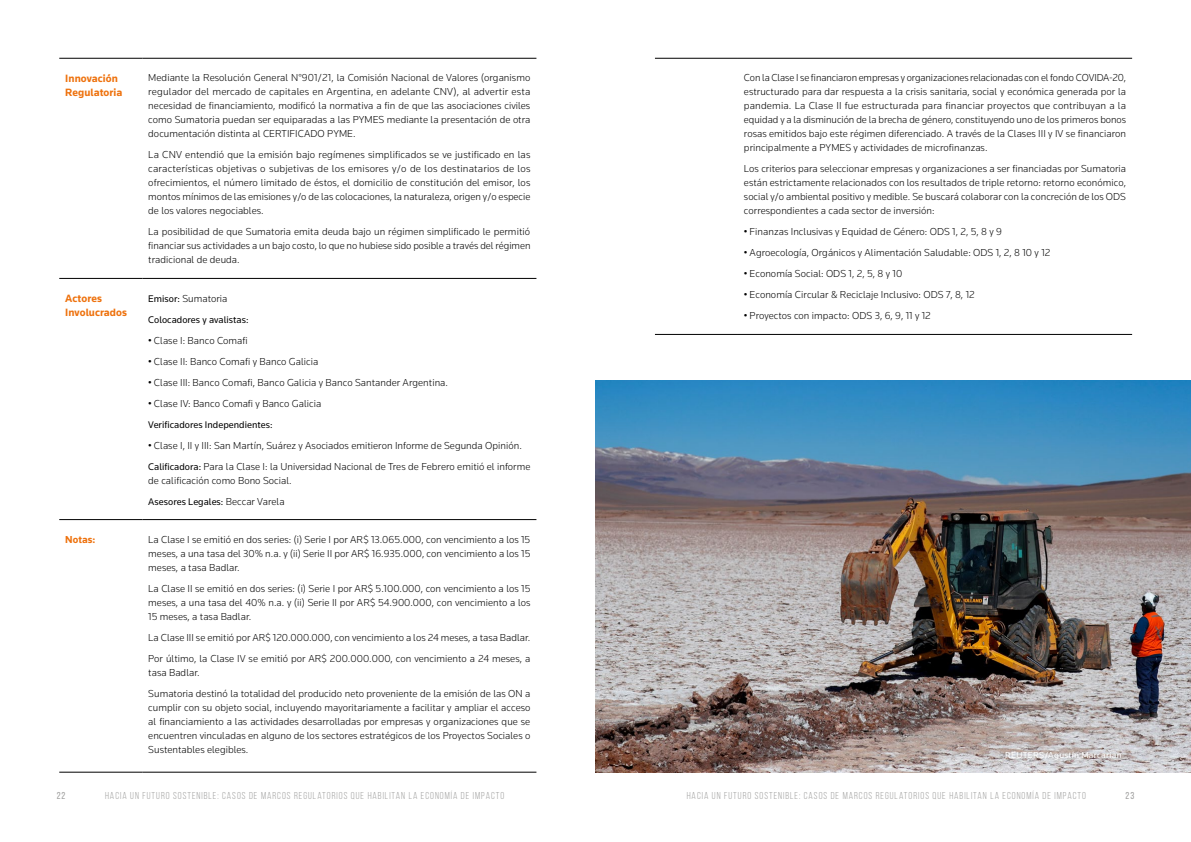
<style>
.page{position:relative;width:1191px;height:842px;background:#fff}
.page>*{position:absolute;margin:0;border:0;box-sizing:border-box;transform-origin:0 0}
.t1{font:700 11px/14px "Knowledge";letter-spacing:.005em;color:#ee720e}
.t2{font:300 10.5px/14px "Knowledge";letter-spacing:.005em;color:#000;text-align:justify}
.t3{font:700 10.5px "Knowledge";letter-spacing:.005em;color:#ee720e}
.t4{font:10px "Bebas Neue";letter-spacing:.1em;color:#9d9d9c}
.t5{font:10px "Knowledge";letter-spacing:.005em;color:#000}
.t6{font:10px "Bebas Neue";color:#9d9d9c}
.t7{font:9px "Knowledge";letter-spacing:.03em;color:#fff}
.s1{font-weight:400;font-size:10px}
.s2{font-weight:300;font-size:10.5px}
</style>
<div class="page">
<hr style="left:59px;top:58px;width:83px;height:1px;background:#000">
<hr style="left:142px;top:58px;width:394px;height:1px;background:#000">
<hr style="left:59px;top:278px;width:83px;height:1px;background:#000">
<hr style="left:142px;top:278px;width:394px;height:1px;background:#000">
<hr style="left:59px;top:519px;width:83px;height:1px;background:#000">
<hr style="left:142px;top:519px;width:394px;height:1px;background:#000">
<hr style="left:59px;top:772px;width:83px;height:1px;background:#000">
<hr style="left:142px;top:772px;width:394px;height:1px;background:#000">
<hr style="left:655px;top:58px;width:83px;height:1px;background:#000">
<hr style="left:738px;top:58px;width:394px;height:1px;background:#000">
<hr style="left:655px;top:334px;width:83px;height:1px;background:#000">
<hr style="left:738px;top:334px;width:394px;height:1px;background:#000">
<img style="left:595px;top:380px;width:596px;height:392px">
<p class="t1" style="left:65px;top:71px;width:59px">Innovación<br>Regulatoria</p>
<p class="t2" style="left:148px;top:71px;width:383px">Mediante la Resolución General N°901/21, la Comisión Nacional de Valores (organismo regulador del mercado de capitales en Argentina, en adelante CNV), al advertir esta necesidad de financiamiento, modificó la normativa a fin de que las asociaciones civiles como Sumatoria puedan ser equiparadas a las PYMES mediante la presentación de otra documentación distinta al CERTIFICADO PYME.</p>
<p class="t2" style="left:148px;top:148px;width:384px">La CNV entendió que la emisión bajo regímenes simplificados se ve justificado en las características objetivas o subjetivas de los emisores y/o de los destinatarios de los ofrecimientos, el número limitado de éstos, el domicilio de constitución del emisor, los montos mínimos de las emisiones y/o de las colocaciones, la naturaleza, origen y/o especie de los valores negociables.</p>
<p class="t2" style="left:148px;top:225px;width:384px">La posibilidad de que Sumatoria emita deuda bajo un régimen simplificado le permitió financiar sus actividades a un bajo costo, lo que no hubiese sido posible a través del régimen tradicional de deuda.</p>
<p class="t1" style="left:65px;top:291px;width:63px">Actores<br>Involucrados</p>
<p class="t2" style="left:148px;top:291px;width:81px"><span class="s1">Emisor:</span> Sumatoria</p>
<p class="t5" style="left:148px;top:313px;width:102px">Colocadores y avalistas:</p>
<p class="t2" style="left:148px;top:333px;width:101px">• Clase I: Banco Comafi</p>
<p class="t2" style="left:148px;top:354px;width:172px">• Clase II: Banco Comafi y Banco Galicia</p>
<p class="t2" style="left:148px;top:375px;width:301px">• Clase III: Banco Comafi, Banco Galicia y Banco Santander Argentina.</p>
<p class="t2" style="left:148px;top:396px;width:174px">• Clase IV: Banco Comafi y Banco Galicia</p>
<p class="t5" style="left:148px;top:418px;width:126px">Verificadores Independientes:</p>
<p class="t2" style="left:148px;top:434px;width:383px;line-height:21px">• Clase I, II y III: San Martín, Suárez y Asociados emitieron Informe de Segunda Opinión.<br><span class="s1">Calificadora:</span> Para la Clase I: la Universidad Nacional de Tres de Febrero emitió el informe</p>
<p class="t2" style="left:148px;top:473px;width:145px">de calificación como Bono Social.</p>
<p class="t5" style="left:148px;top:495px;width:138px">Asesores Legales: <span class="s2">Beccar Varela</span></p>
<p class="t3" style="left:65px;top:533px;width:32px">Notas:</p>
<p class="t2" style="left:148px;top:532px;width:384px">La Clase I se emitió en dos series: (i) Serie I por AR$ 13.065.000, con vencimiento a los 15 meses, a una tasa del 30% n.a. y (ii) Serie II por AR$ 16.935.000, con vencimiento a los 15 meses, a tasa Badlar.</p>
<p class="t2" style="left:148px;top:581px;width:384px">La Clase II se emitió en dos series: (i) Serie I por AR$ 5.100.000, con vencimiento a los 15 meses, a una tasa del 40% n.a. y (ii) Serie II por AR$ 54.900.000, con vencimiento a los 15 meses, a tasa Badlar.</p>
<p class="t2" style="left:148px;top:626px;width:383px;line-height:21px">La Clase III se emitió por AR$ 120.000.000, con vencimiento a los 24 meses, a tasa Badlar.<br>Por último, la Clase IV se emitió por AR$ 200.000.000, con vencimiento a 24 meses, a</p>
<p class="t2" style="left:148px;top:661px;width:384px;line-height:21px">tasa Badlar.<br>Sumatoria destinó la totalidad del producido neto proveniente de la emisión de las ON a</p>
<p class="t2" style="left:148px;top:700px;width:384px">cumplir con su objeto social, incluyendo mayoritariamente a facilitar y ampliar el acceso al financiamiento a las actividades desarrolladas por empresas y organizaciones que se encuentren vinculadas en alguno de los sectores estratégicos de los Proyectos Sociales o Sustentables elegibles.</p>
<p class="t2" style="left:744px;top:71px;width:384px">Con la Clase I se financiaron empresas y organizaciones relacionadas con el fondo COVIDA-20, estructurado para dar respuesta a la crisis sanitaria, social y económica generada por la pandemia. La Clase II fue estructurada para financiar proyectos que contribuyan a la equidad y a la disminución de la brecha de género, constituyendo uno de los primeros bonos rosas emitidos bajo este régimen diferenciado. A través de la Clases III y IV se financiaron principalmente a PYMES y actividades de microfinanzas.</p>
<p class="t2" style="left:744px;top:162px;width:383px">Los criterios para seleccionar empresas y organizaciones a ser financiadas por Sumatoria están estrictamente relacionados con los resultados de triple retorno: retorno económico, social y/o ambiental positivo y medible. Se buscará colaborar con la concreción de los ODS correspondientes a cada sector de inversión:</p>
<p class="t2" style="left:744px;top:225px;width:259px">• Finanzas Inclusivas y Equidad de Género: ODS 1, 2, 5, 8 y 9</p>
<p class="t2" style="left:744px;top:246px;width:308px">• Agroecología, Orgánicos y Alimentación Saludable: ODS 1, 2, 8 10 y 12</p>
<p class="t2" style="left:744px;top:267px;width:160px">• Economía Social: ODS 1, 2, 5, 8 y 10</p>
<p class="t2" style="left:744px;top:288px;width:232px">• Economía Circular &amp; Reciclaje Inclusivo: ODS 7, 8, 12</p>
<p class="t2" style="left:744px;top:309px;width:188px">• Proyectos con impacto: ODS 3, 6, 9, 11 y 12</p>
<p class="t7" style="left:1005px;top:750px;width:118px">REUTERS/Agustín Marcarian</p>
<p class="t6" style="left:57px;top:790px;width:10px">22</p>
<p class="t4" style="left:105px;top:790px;width:401px">HACIA UN FUTURO SOSTENIBLE: CASOS DE MARCOS REGULATORIOS QUE HABILITAN LA ECONOMÍA DE IMPACTO</p>
<p class="t4" style="left:686px;top:790px;width:401px">HACIA UN FUTURO SOSTENIBLE: CASOS DE MARCOS REGULATORIOS QUE HABILITAN LA ECONOMÍA DE IMPACTO</p>
<p class="t6" style="left:1125px;top:790px;width:10px">23</p>
</div>
